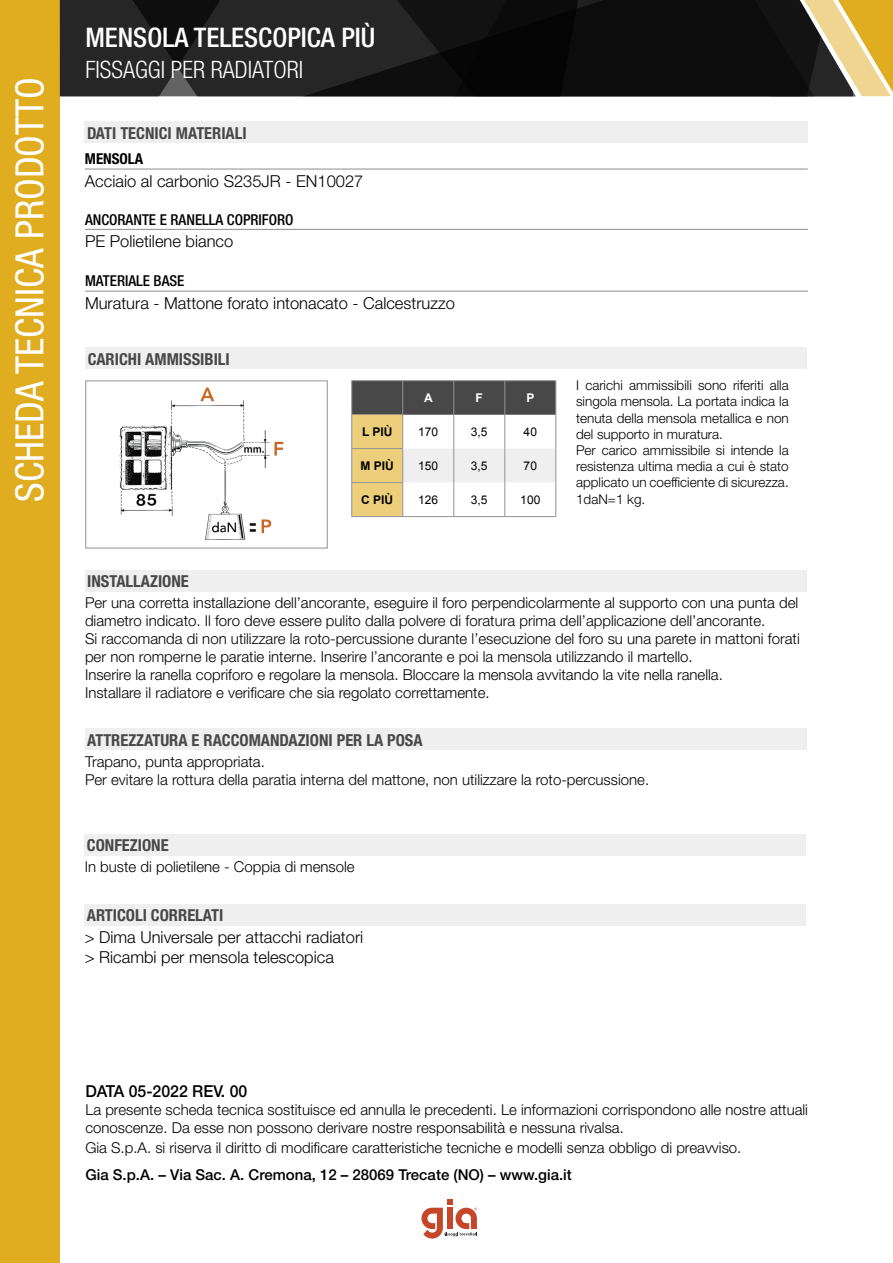
<style>
.page{position:relative;width:893px;height:1263px;background:#fff}
.page>*{position:absolute;margin:0;border:0;box-sizing:border-box;transform-origin:0 0}
.t1{font:condensed 39px "Helvetica Neue LT Std";color:#fff}
.t2{font:500 condensed 27px "Helvetica Neue LT Std";color:#fff}
.t3{font:300 condensed 24px "Helvetica Neue LT Std";color:#fff}
.t4{font:300 16.5px "Helvetica Neue LT Std";color:#000}
.t5{font:700 condensed 16.5px "Helvetica Neue LT Std";color:#484848}
.t6{font:500 16.5px "Helvetica Neue LT Std";color:#000;scale:.96 1}
.t7{font:300 15px/18px "Helvetica Neue LT Std";color:#000}
.t8{font:500 15px "Helvetica Neue LT Std";color:#000}
.t9{font:500 condensed 15px "Helvetica Neue LT Std";color:#000}
.t10{font:700 condensed 15px "Helvetica Neue LT Std";color:#000}
.t11{font:300 13.5px/16.2px "Helvetica Neue LT Std";color:#000;text-align:justify}
.t12{font:12px "Arial";color:#000}
.t13{font:700 12px "Arial";color:#000}
.t14{font:700 12px "Arial";color:#fff}
</style>
<div class="page">
<div style="left:0;top:0;width:60px;height:1263px;background:#e0ad20"></div>
<svg style="left:421px;top:1199px;width:56px;height:39px"></svg>
<svg style="left:65px;top:0;width:727px;height:96px;background:#171717"></svg>
<svg style="left:792px;top:0;width:101px;height:96px;background:#a18c54"></svg>
<svg style="left:352px;top:381px;width:204px;height:135px"></svg>
<hr style="left:352px;top:380px;width:51px;height:1px;background:#939393">
<hr style="left:351px;top:381px;width:1px;height:34px;background:#939393">
<hr style="left:352px;top:448px;width:51px;height:1px;background:#939393">
<hr style="left:352px;top:482px;width:51px;height:1px;background:#939393">
<hr style="left:352px;top:516px;width:51px;height:1px;background:#939393">
<hr style="left:351px;top:415px;width:1px;height:33px;background:#939393">
<hr style="left:351px;top:449px;width:1px;height:33px;background:#939393">
<hr style="left:351px;top:483px;width:1px;height:33px;background:#939393">
<hr style="left:505px;top:380px;width:51px;height:1px;background:#939393">
<hr style="left:556px;top:381px;width:1px;height:34px;background:#939393">
<hr style="left:403px;top:380px;width:51px;height:1px;background:#939393">
<hr style="left:402px;top:381px;width:1px;height:34px;background:#939393">
<hr style="left:454px;top:380px;width:51px;height:1px;background:#939393">
<hr style="left:453px;top:381px;width:1px;height:34px;background:#939393">
<hr style="left:505px;top:381px;width:1px;height:34px;background:#939393">
<hr style="left:505px;top:415px;width:1px;height:33px;background:#939393">
<hr style="left:505px;top:448px;width:1px;height:35px;background:#939393">
<hr style="left:505px;top:483px;width:1px;height:33px;background:#939393">
<hr style="left:556px;top:415px;width:1px;height:33px;background:#939393">
<hr style="left:556px;top:448px;width:1px;height:35px;background:#939393">
<hr style="left:556px;top:483px;width:1px;height:33px;background:#939393">
<hr style="left:454px;top:516px;width:51px;height:1px;background:#939393">
<hr style="left:505px;top:516px;width:51px;height:1px;background:#939393">
<hr style="left:402px;top:415px;width:1px;height:33px;background:#939393">
<hr style="left:453px;top:415px;width:1px;height:33px;background:#939393">
<hr style="left:402px;top:449px;width:1px;height:33px;background:#939393">
<hr style="left:453px;top:448px;width:1px;height:35px;background:#939393">
<hr style="left:402px;top:483px;width:1px;height:33px;background:#939393">
<hr style="left:453px;top:483px;width:1px;height:33px;background:#939393">
<hr style="left:403px;top:516px;width:51px;height:1px;background:#939393">
<hr style="left:85px;top:169px;width:723px;height:1px;background:#939393">
<div style="left:85px;top:122px;width:723px;height:21px;background:#efefef"></div>
<div style="left:85px;top:834px;width:721px;height:21px;background:#efefef"></div>
<div style="left:85px;top:904px;width:721px;height:21px;background:#efefef"></div>
<div style="left:86px;top:348px;width:721px;height:21px;background:#efefef"></div>
<img style="left:119px;top:387px;width:165px;height:153px">
<div style="left:85px;top:380px;width:243px;height:168px;border:1px solid #939393"></div>
<hr style="left:85px;top:229px;width:723px;height:1px;background:#939393">
<div style="left:85px;top:570px;width:721px;height:21px;background:#efefef"></div>
<div style="left:85px;top:729px;width:721px;height:21px;background:#efefef"></div>
<hr style="left:85px;top:291px;width:723px;height:1px;background:#939393">
<h1 class="t1" style="left:7px;top:502px;width:426px;rotate:-90deg">SCHEDA TECNICA PRODOTTO</h1>
<p class="t2" style="left:85px;top:22px;width:291px">MENSOLA TELESCOPICA PIÙ</p>
<h3 class="t3" style="left:85px;top:55px;width:219px">FISSAGGI PER RADIATORI</h3>
<p class="t5" style="left:87px;top:123px;width:161px">DATI TECNICI MATERIALI</p>
<p class="t10" style="left:85px;top:150px;width:60px">MENSOLA</p>
<p class="t4" style="left:85px;top:171px;width:280px">Acciaio al carbonio S235JR - EN10027</p>
<p class="t9" style="left:85px;top:210px;width:210px">ANCORANTE E RANELLA COPRIFORO</p>
<p class="t4" style="left:85px;top:231px;width:150px">PE Polietilene bianco</p>
<p class="t9" style="left:85px;top:272px;width:101px">MATERIALE BASE</p>
<p class="t4" style="left:85px;top:293px;width:371px">Muratura - Mattone forato intonacato - Calcestruzzo</p>
<p class="t5" style="left:88px;top:349px;width:143px">CARICHI AMMISSIBILI</p>
<p class="t5" style="left:87px;top:571px;width:103px">INSTALLAZIONE</p>
<p class="t14" style="left:424px;top:390px;width:10px">A</p>
<p class="t14" style="left:476px;top:390px;width:9px">F</p>
<p class="t14" style="left:526px;top:390px;width:10px">P</p>
<p class="t13" style="left:362px;top:424px;width:32px">L PIÙ</p>
<p class="t12" style="left:418px;top:424px;width:22px">170</p>
<p class="t12" style="left:471px;top:424px;width:18px">3,5</p>
<p class="t12" style="left:524px;top:424px;width:15px">40</p>
<p class="t13" style="left:361px;top:458px;width:35px">M PIÙ</p>
<p class="t12" style="left:418px;top:458px;width:22px">150</p>
<p class="t12" style="left:471px;top:458px;width:18px">3,5</p>
<p class="t12" style="left:524px;top:458px;width:15px">70</p>
<p class="t13" style="left:361px;top:492px;width:34px">C PIÙ</p>
<p class="t12" style="left:418px;top:492px;width:22px">126</p>
<p class="t12" style="left:471px;top:492px;width:18px">3,5</p>
<p class="t12" style="left:520px;top:492px;width:22px">100</p>
<p class="t11" style="left:576px;top:377px;width:214px">I carichi ammissibili sono riferiti alla singola mensola. La portata indica la tenuta della mensola metallica e non del supporto in muratura.</p>
<p class="t11" style="left:576px;top:442px;width:214px">Per carico ammissibile si intende la resistenza ultima media a cui è stato applicato un coefficiente di sicurezza.</p>
<p class="t11" style="left:576px;top:490px;width:71px">1daN=1 kg.</p>
<p class="t7" style="left:85px;top:593px;width:715px">Per una corretta installazione dell’ancorante, eseguire il foro perpendicolarmente al supporto con una punta del</p>
<p class="t7" style="left:85px;top:611px;width:682px">diametro indicato. Il foro deve essere pulito dalla polvere di foratura prima dell’applicazione dell’ancorante.</p>
<p class="t7" style="left:85px;top:629px;width:716px">Si raccomanda di non utilizzare la roto-percussione durante l’esecuzione del foro su una parete in mattoni forati per non romperne le paratie interne. Inserire l’ancorante e poi la mensola utilizzando il martello.<br>Inserire la ranella copriforo e regolare la mensola. Bloccare la mensola avvitando la vite nella ranella.</p>
<p class="t7" style="left:85px;top:683px;width:406px">Installare il radiatore e verificare che sia regolato correttamente.</p>
<p class="t5" style="left:87px;top:730px;width:337px">ATTREZZATURA E RACCOMANDAZIONI PER LA POSA</p>
<p class="t7" style="left:85px;top:752px;width:181px">Trapano, punta appropriata.</p>
<p class="t7" style="left:85px;top:770px;width:566px">Per evitare la rottura della paratia interna del mattone, non utilizzare la roto-percussione.</p>
<p class="t5" style="left:87px;top:835px;width:83px">CONFEZIONE</p>
<p class="t7" style="left:85px;top:857px;width:272px">In buste di polietilene - Coppia di mensole</p>
<p class="t5" style="left:87px;top:905px;width:138px">ARTICOLI CORRELATI</p>
<p class="t4" style="left:85px;top:927px;width:280px">&gt; Dima Universale per attacchi radiatori</p>
<p class="t4" style="left:85px;top:947px;width:251px">&gt; Ricambi per mensola telescopica</p>
<p class="t6" style="left:85px;top:1081px;width:170px">DATA 05-2022 REV. 00</p>
<p class="t7" style="left:85px;top:1100px;width:724px">La presente scheda tecnica sostituisce ed annulla le precedenti. Le informazioni corrispondono alle nostre attuali conoscenze. Da esse non possono derivare nostre responsabilità e nessuna rivalsa.</p>
<p class="t7" style="left:85px;top:1138px;width:658px">Gia S.p.A. si riserva il diritto di modificare caratteristiche tecniche e modelli senza obbligo di preavviso.</p>
<p class="t8" style="left:85px;top:1165px;width:488px">Gia S.p.A. – Via Sac. A. Cremona, 12 – 28069 Trecate (NO) – www.gia.it</p>
</div>
